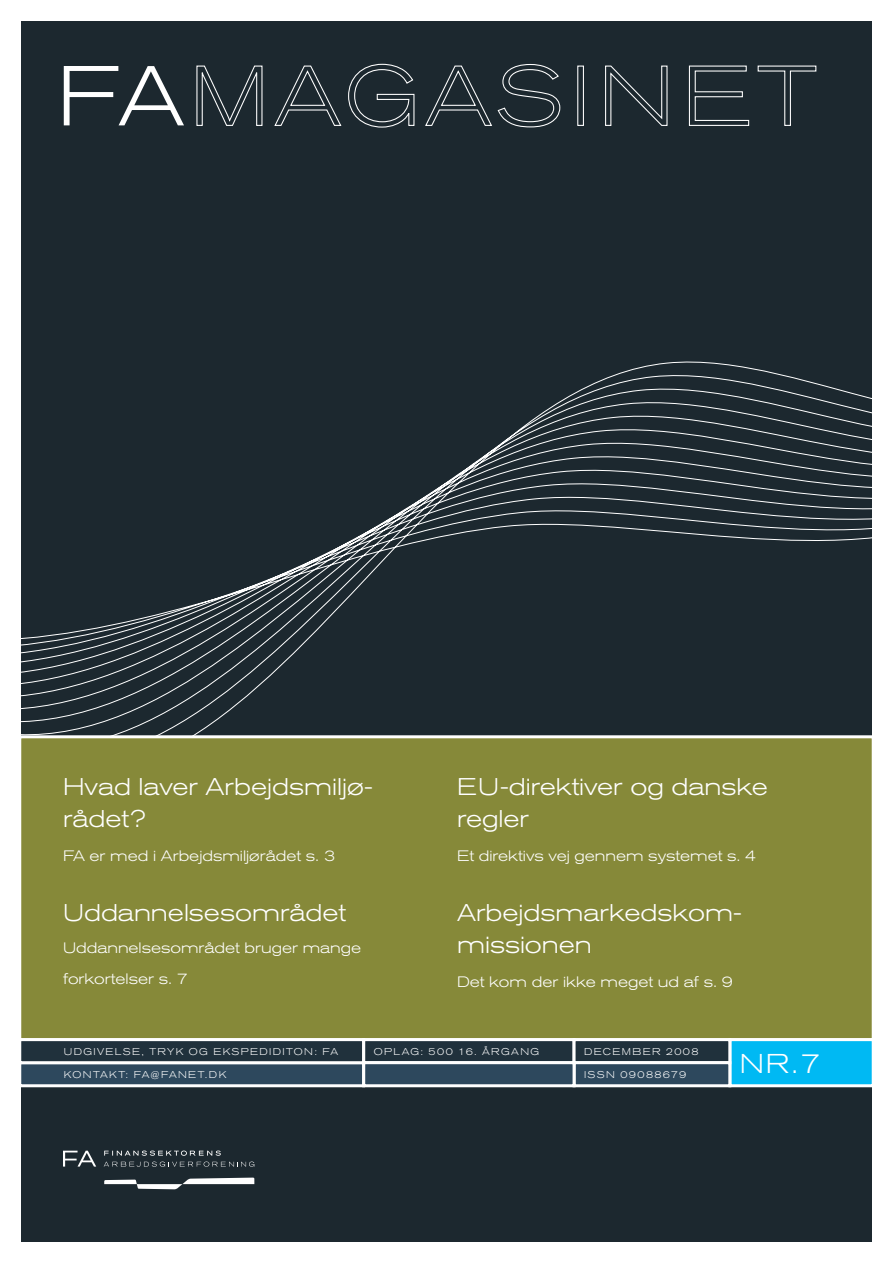
<style>
.page{position:relative;width:893px;height:1263px;background:#fff}
.page>*{position:absolute;margin:0;border:0;box-sizing:border-box;transform-origin:0 0}
.t1{font:300 expanded 27px "Akzidenz Grotesk Std";color:#fff}
.t2{font:300 expanded 24px/31.5px "Akzidenz Grotesk Std";color:#fff}
.t3{font:300 expanded 15px/31.5px "Akzidenz Grotesk Std";color:#fff}
.t4{font:300 expanded 9.75px "Akzidenz Grotesk Std";letter-spacing:.145em;color:#fff}
</style>
<div class="page">
<div style="left:21px;top:21px;width:851px;height:1221px;background:#1c282f"></div>
<svg style="left:21px;top:361px;width:850px;height:374px"></svg>
<svg style="left:63px;top:1151px;width:33px;height:15px"></svg>
<svg style="left:104px;top:1150px;width:150px;height:17px"></svg>
<svg style="left:104px;top:1177px;width:150px;height:12px"></svg>
<div style="left:20px;top:737px;width:853px;height:303px;background:#868939"></div>
<div style="left:18px;top:735px;width:857px;height:306px;border:3px solid #fff"></div>
<svg style="left:64px;top:66px;width:120px;height:59px"></svg>
<svg style="left:196px;top:64px;width:620px;height:64px"></svg>
<div style="left:20px;top:1063px;width:344px;height:23px;background:#2d485d"></div>
<div style="left:18px;top:1061px;width:347px;height:26px;border:3px solid #fff"></div>
<div style="left:730px;top:1040px;width:143px;height:46px;background:#00b9f3"></div>
<div style="left:728px;top:1038px;width:147px;height:49px;border:3px solid #fff"></div>
<div style="left:20px;top:1040px;width:344px;height:23px;background:#20313c"></div>
<div style="left:18px;top:1038px;width:347px;height:26px;border:3px solid #fff"></div>
<div style="left:364px;top:1040px;width:210px;height:23px;background:#20313c"></div>
<div style="left:362px;top:1038px;width:214px;height:26px;border:3px solid #fff"></div>
<div style="left:574px;top:1040px;width:156px;height:23px;background:#20313c"></div>
<div style="left:573px;top:1038px;width:158px;height:26px;border:3px solid #fff"></div>
<div style="left:574px;top:1063px;width:156px;height:23px;background:#2d485d"></div>
<div style="left:573px;top:1061px;width:158px;height:26px;border:3px solid #fff"></div>
<div style="left:362px;top:1061px;width:214px;height:26px;background:#2d485d;border:3px solid #fff"></div>
<h2 class="t2" style="left:63px;top:771px;width:311px">Hvad laver Arbejdsmiljø&shy;rådet?</h2>
<p class="t3" style="left:63px;top:840px;width:273px">FA er med i Arbejdsmiljørådet s. 3</p>
<h2 class="t2" style="left:63px;top:897px;width:285px">Uddannelsesområdet</h2>
<p class="t3" style="left:63px;top:932px;width:300px">Uddannelsesområdet bruger mange forkortelser s. 7</p>
<h2 class="t2" style="left:457px;top:771px;width:312px">EU-direktiver og danske regler</h2>
<p class="t3" style="left:457px;top:840px;width:301px">Et direktivs vej gennem systemet s. 4</p>
<h2 class="t2" style="left:457px;top:897px;width:286px">Arbejdsmarkedskom&shy;missionen</h2>
<p class="t3" style="left:457px;top:966px;width:277px">Det kom der ikke meget ud af s. 9</p>
<p class="t4" style="left:64px;top:1046px;width:276px">Udgivelse, Tryk og eksped id iton: FA</p>
<p class="t4" style="left:374px;top:1046px;width:167px">Oplag: 500 16. årgang</p>
<p class="t4" style="left:584px;top:1046px;width:116px">DECEMBER 2008</p>
<p class="t4" style="left:584px;top:1069px;width:104px">IS sN 09088679</p>
<p class="t4" style="left:64px;top:1069px;width:164px">kontakt: fa@fane t.d k</p>
<h1 class="t1" style="left:740px;top:1048px;width:82px">NR.7</h1>
</div>
